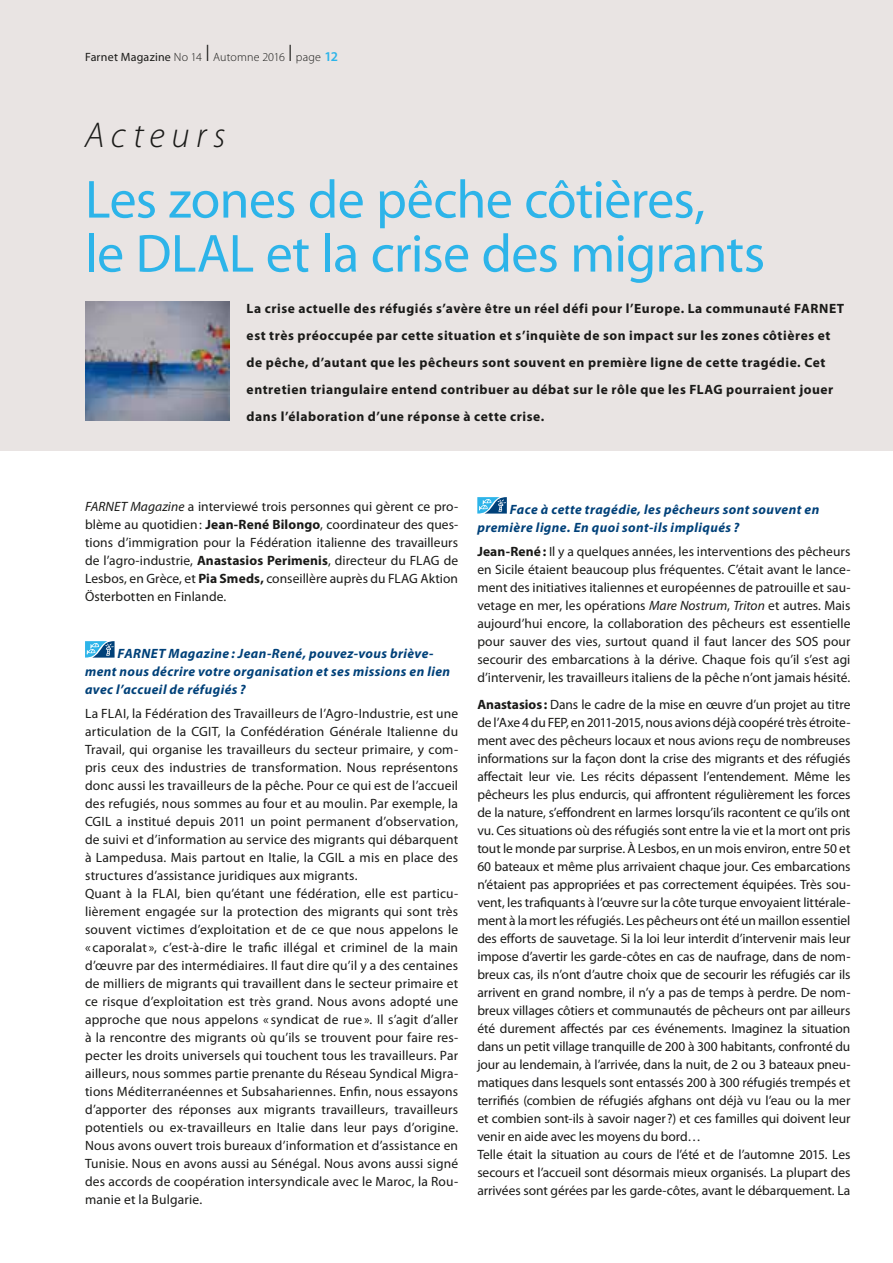
<style>
.page{position:relative;width:893px;height:1263px;background:#fff}
.page>*{position:absolute;margin:0;border:0;box-sizing:border-box;transform-origin:0 0}
.t1{font:54px/54px "Myriad Pro";letter-spacing:-.015em;color:#2db4e9}
.t2{font:italic 300 36px "Myriad Pro";letter-spacing:.185em;color:#1a1a18}
.t3{font:13.5px/18px "Myriad Pro";letter-spacing:.005em;color:#1a1a18;text-align:justify}
.t4{font:700 13.5px/27px "Myriad Pro";letter-spacing:.04em;color:#1a1a18}
.t5{font:italic 700 13.5px/18px "Myriad Pro";letter-spacing:.03em;color:#004179}
.t6{font:300 12px "Myriad Pro";letter-spacing:.015em;color:#1a1a18}
.s1{font-weight:400}
.s2{font-size:24px}
.s3{font-weight:600;font-size:13.5px;color:#2db4e9}
.s4{font-style:italic}
.s5{font-weight:700}
</style>
<div class="page">
<div style="left:0;top:0;width:893px;height:451px;background:#e9e4e3"></div>
<svg style="left:85px;top:641px;width:30px;height:17px"></svg>
<svg style="left:477px;top:497px;width:30px;height:17px"></svg>
<img style="left:85px;top:302px;width:145px;height:118px">
<p class="t6" style="left:85px;top:50px;width:255px"><span class="s1">Farnet Magazine</span> No 14 <span class="s2">I</span> Automne 2016 <span class="s2">I</span> page <span class="s3">12</span></p>
<h2 class="t2" style="left:85px;top:115px;width:142px">Acteurs</h2>
<h1 class="t1" style="left:85px;top:172px;width:682px">Les zones de pêche côtières,<br>le DLAL et la crise des migrants</h1>
<p class="t4" style="left:247px;top:294px;width:599px">La crise actuelle des réfugiés s’avère être un réel défi pour l’Europe. La communauté FARNET est très préoccupée par cette situation et s’inquiète de son impact sur les zones côtières et de pêche, d’autant que les pêcheurs sont souvent en première ligne de cette tragédie. Cet entretien triangulaire entend contribuer au débat sur le rôle que les FLAG pourraient jouer dans l’élaboration d’une réponse à cette crise.</p>
<p class="t3" style="left:85px;top:497px;width:375px"><span class="s4">FARNET Magazine</span> a interviewé trois personnes qui gèrent ce pro&shy;blème au quotidien: <span class="s5">Jean-René Bilongo</span>, coordinateur des ques&shy;tions d’immigration pour la Fédération italienne des travailleurs de l’agro-industrie, <span class="s5">Anastasios Perimenis</span>, directeur du FLAG de Lesbos, en Grèce, et <span class="s5">Pia Smeds,</span> conseillère auprès du FLAG Aktion Österbotten en Finlande.</p>
<p class="t5" style="left:85px;top:644px;width:367px;text-indent:33px">FARNET Magazine : Jean-René, pouvez-vous briève&shy;ment nous décrire votre organisation et ses missions en lien avec l’accueil de réfugiés ?</p>
<p class="t3" style="left:85px;top:704px;width:375px;text-align:left">La FLAI, la Fédération des Travailleurs de l’Agro-Industrie, est une articulation de la CGIT, la Confédération Générale Italienne du Travail, qui organise les travailleurs du secteur primaire, y com&shy;pris ceux des industries de transformation. Nous représentons donc aussi les travailleurs de la pêche. Pour ce qui est de l’accueil des refugiés, nous sommes au four et au moulin. Par exemple, la CGIL a institué depuis 2011 un point permanent d’observation, de suivi et d’information au service des migrants qui débarquent à Lampedusa. Mais partout en Italie, la CGIL a mis en place des structures d’assistance juridiques aux migrants.<br>Quant à la FLAI, bien qu’étant une fédération, elle est particu&shy;lièrement engagée sur la protection des migrants qui sont très souvent victimes d’exploitation et de ce que nous appelons le « caporalat », c’est-à-dire le trafic illégal et criminel de la main d’œuvre par des intermédiaires. Il faut dire qu’il y a des centaines de milliers de migrants qui travaillent dans le secteur primaire et ce risque d’exploitation est très grand. Nous avons adopté une approche que nous appelons « syndicat de rue ». Il s’agit d’aller à la rencontre des migrants où qu’ils se trouvent pour faire res&shy;pecter les droits universels qui touchent tous les travailleurs. Par ailleurs, nous sommes partie prenante du Réseau Syndical Migra&shy;tions Méditerranéennes et Subsahariennes. Enfin, nous essayons d’apporter des réponses aux migrants travailleurs, travailleurs potentiels ou ex-travailleurs en Italie dans leur pays d’origine.<br>Nous avons ouvert trois bureaux d’information et d’assistance en Tunisie. Nous en avons aussi au Sénégal. Nous avons aussi signé des accords de coopération intersyndicale avec le Maroc, la Rou&shy;manie et la Bulgarie.</p>
<p class="t5" style="left:477px;top:500px;width:343px;text-indent:33px">Face à cette tragédie, les pêcheurs sont souvent en première ligne. En quoi sont-ils impliqués ?</p>
<p class="t3" style="left:477px;top:542px;width:375px"><span class="s5">Jean-René:</span> Il y a quelques années, les interventions des pêcheurs en Sicile étaient beaucoup plus fréquentes. C’était avant le lance&shy;ment des initiatives italiennes et européennes de patrouille et sau&shy;vetage en mer, les opérations <span class="s4">Mare Nostrum</span>, <span class="s4">Triton</span> et autres. Mais aujourd’hui encore, la collaboration des pêcheurs est essentielle pour sauver des vies, surtout quand il faut lancer des SOS pour secourir des embarcations à la dérive. Chaque fois qu’il s’est agi d’intervenir, les travailleurs italiens de la pêche n’ont jamais hésité.</p>
<p class="t3" style="left:477px;top:695px;width:375px;text-align:left"><span class="s5">Anastasios:</span> Dans le cadre de la mise en œuvre d’un projet au titre de l’Axe 4 du FEP, en 2011-2015, nous avions déjà coopéré très étroite&shy;ment avec des pêcheurs locaux et nous avions reçu de nombreuses informations sur la façon dont la crise des migrants et des réfugiés affectait leur vie. Les récits dépassent l’entendement. Même les pêcheurs les plus endurcis, qui affrontent régulièrement les forces de la nature, s’effondrent en larmes lorsqu’ils racontent ce qu’ils ont vu. Ces situations où des réfugiés sont entre la vie et la mort ont pris tout le monde par surprise. À Lesbos, en un mois environ, entre 50 et 60 bateaux et même plus arrivaient chaque jour. Ces embarcations n’étaient pas appropriées et pas correctement équipées. Très sou&shy;vent, les trafiquants à l’œuvre sur la côte turque envoyaient littérale&shy;ment à la mort les réfugiés. Les pêcheurs ont été un maillon essentiel des efforts de sauvetage. Si la loi leur interdit d’intervenir mais leur impose d’avertir les garde-côtes en cas de naufrage, dans de nom&shy;breux cas, ils n’ont d’autre choix que de secourir les réfugiés car ils arrivent en grand nombre, il n’y a pas de temps à perdre. De nom&shy;breux villages côtiers et communautés de pêcheurs ont par ailleurs été durement affectés par ces événements. Imaginez la situation dans un petit village tranquille de 200 à 300 habitants, confronté du jour au lendemain, à l’arrivée, dans la nuit, de 2 ou 3 bateaux pneu&shy;matiques dans lesquels sont entassés 200 à 300 réfugiés trempés et terrifiés (combien de réfugiés afghans ont déjà vu l’eau ou la mer et combien sont-ils à savoir nager ?) et ces familles qui doivent leur venir en aide avec les moyens du bord…<br>Telle était la situation au cours de l’été et de l’automne 2015. Les secours et l’accueil sont désormais mieux organisés. La plupart des arrivées sont gérées par les garde-côtes, avant le débarquement. La</p>
</div>
